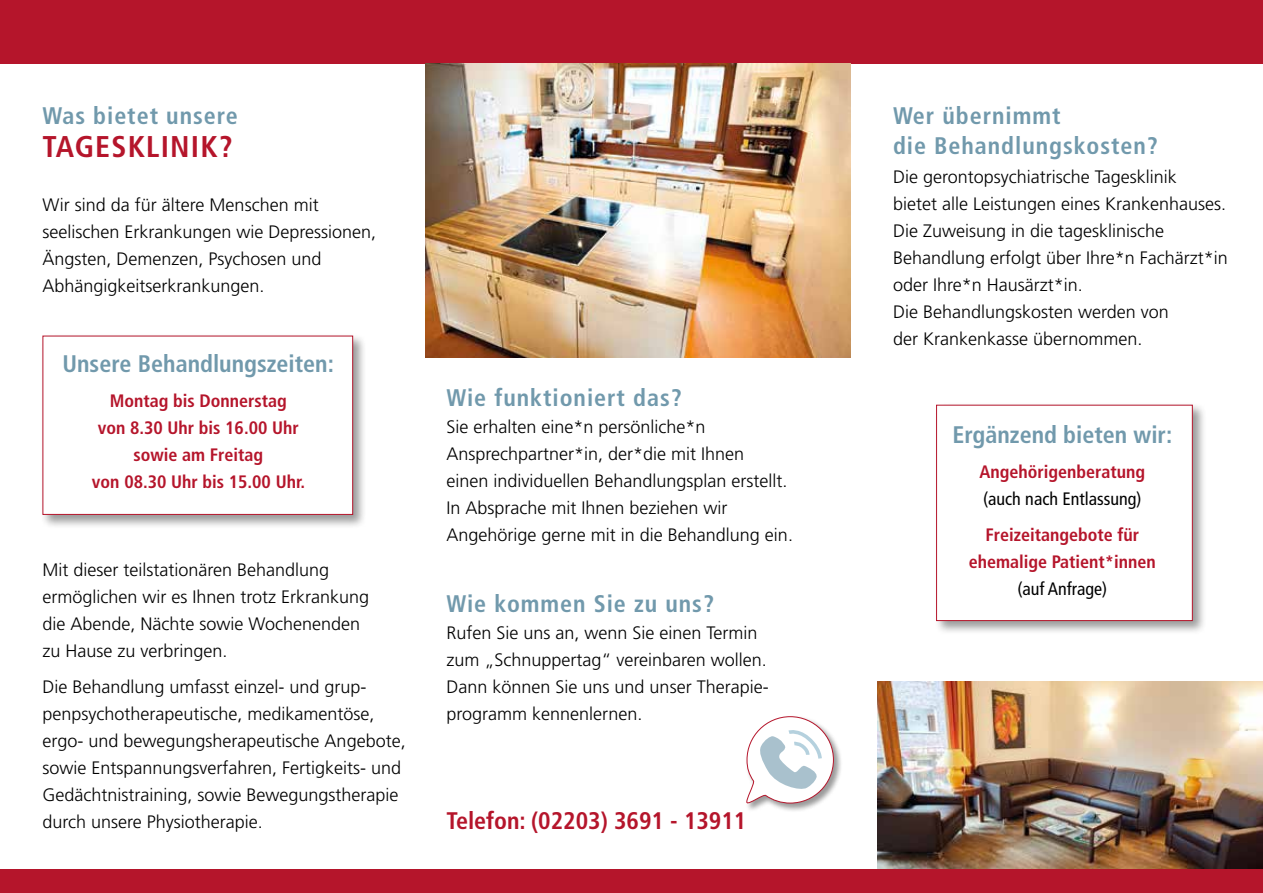
<style>
.page{position:relative;width:1263px;height:893px;background:#fff}
.page>*{position:absolute;margin:0;border:0;box-sizing:border-box;transform-origin:0 0}
.t1{font:700 condensed 30px "Frutiger LT Std";letter-spacing:.04em;color:#b5152b}
.t2{font:700 condensed 24px/30px "Frutiger LT Std";letter-spacing:.04em;color:#7199ac}
.t3{font:700 condensed 24px "Frutiger LT Std";color:#7199ac}
.t4{font:700 condensed 24px "Frutiger LT Std";color:#b5152b}
.t5{font:300 18px/27px "Frutiger LT Std";color:#000}
.t6{font:700 condensed 18px/27px "Frutiger LT Std";color:#b5152b;text-align:center}
.t7{font:condensed 18px "Frutiger LT Std";color:#000}
</style>
<div class="page">
<div style="left:0;top:0;width:1263px;height:64px;background:#b5152b"></div>
<img style="left:878px;top:681px;width:385px;height:189px">
<img style="left:425px;top:64px;width:425px;height:294px">
<div style="left:0;top:870px;width:1263px;height:23px;background:#b5152b"></div>
<div style="left:40px;top:333px;width:327px;height:196px;background:#000;opacity:.4"></div>
<div style="left:43px;top:336px;width:310px;height:179px;background:#fff;border:1px solid #b5152b"></div>
<div style="left:745px;top:715px;width:97px;height:97px;background:#000;opacity:.4"></div>
<svg style="left:745px;top:716px;width:89px;height:90px"></svg>
<div style="left:934px;top:403px;width:273px;height:232px;background:#000;opacity:.4"></div>
<div style="left:936px;top:405px;width:257px;height:216px;background:#fff;border:1px solid #b5152b"></div>
<h2 class="t2" style="left:43px;top:101px;width:197px">Was bietet unsere</h2>
<h1 class="t1" style="left:43px;top:129px;width:192px">TAGESKLINIK?</h1>
<p class="t5" style="left:43px;top:192px;width:335px">Wir sind da für ältere Menschen mit seelischen Erkrankungen wie Depressionen, Ängsten, Demenzen, Psychosen und Abhängigkeitserkrankungen.</p>
<h2 class="t3" style="left:63px;top:349px;width:273px">Unsere Behandlungszeiten:</h2>
<p class="t6" style="left:92px;top:387px;width:215px">Montag bis Donnerstag<br>von 8.30 Uhr bis 16.00 Uhr sowie am Freitag<br>von 08.30 Uhr bis 15.00 Uhr.</p>
<p class="t5" style="left:43px;top:557px;width:328px">Mit dieser teilstationären Behandlung ermöglichen wir es Ihnen trotz Erkrankung die Abende, Nächte sowie Wochenenden zu Hause zu verbringen.</p>
<p class="t5" style="left:43px;top:673px;width:365px">Die Behandlung umfasst einzel- und grup&shy;penpsychotherapeutische, medikamentöse, ergo- und bewegungsherapeutische Angebote, sowie Entspannungsverfahren, Fertigkeits- und Gedächtnistraining, sowie Bewegungstherapie durch unsere Physiotherapie.</p>
<h2 class="t2" style="left:446px;top:383px;width:237px">Wie funktioniert das?</h2>
<p class="t5" style="left:446px;top:414px;width:348px">Sie erhalten eine*n persönliche*n Ansprechpartner*in, der*die mit Ihnen<br>einen individuellen Behandlungsplan erstellt.<br>In Absprache mit Ihnen beziehen wir Angehörige gerne mit in die Behandlung ein.</p>
<h2 class="t2" style="left:446px;top:589px;width:269px">Wie kommen Sie zu uns?</h2>
<p class="t5" style="left:446px;top:620px;width:324px">Rufen Sie uns an, wenn Sie einen Termin zum „Schnuppertag“ vereinbaren wollen.<br>Dann können Sie uns und unser Therapie&shy;programm kennenlernen.</p>
<h2 class="t4" style="left:446px;top:806px;width:301px">Telefon: (02203) 3691 - 13911</h2>
<h2 class="t2" style="left:893px;top:101px;width:266px">Wer übernimmt<br>die Behandlungskosten?</h2>
<p class="t5" style="left:893px;top:164px;width:336px">Die gerontopsychiatrische Tagesklinik<br>bietet alle Leistungen eines Krankenhauses.<br>Die Zuweisung in die tagesklinische Behandlung erfolgt über Ihre*n Fachärzt*in oder Ihre*n Hausärzt*in.<br>Die Behandlungskosten werden von<br>der Krankenkasse übernommen.</p>
<h2 class="t3" style="left:952px;top:420px;width:221px">Ergänzend bieten wir:</h2>
<p class="t6" style="left:979px;top:459px;width:167px">Angehörigenberatung</p>
<p class="t7" style="left:983px;top:489px;width:160px">(auch nach Entlassung)</p>
<p class="t6" style="left:969px;top:521px;width:189px">Freizeitangebote für ehemalige Patient*innen</p>
<p class="t7" style="left:1017px;top:578px;width:91px">(auf Anfrage)</p>
</div>
